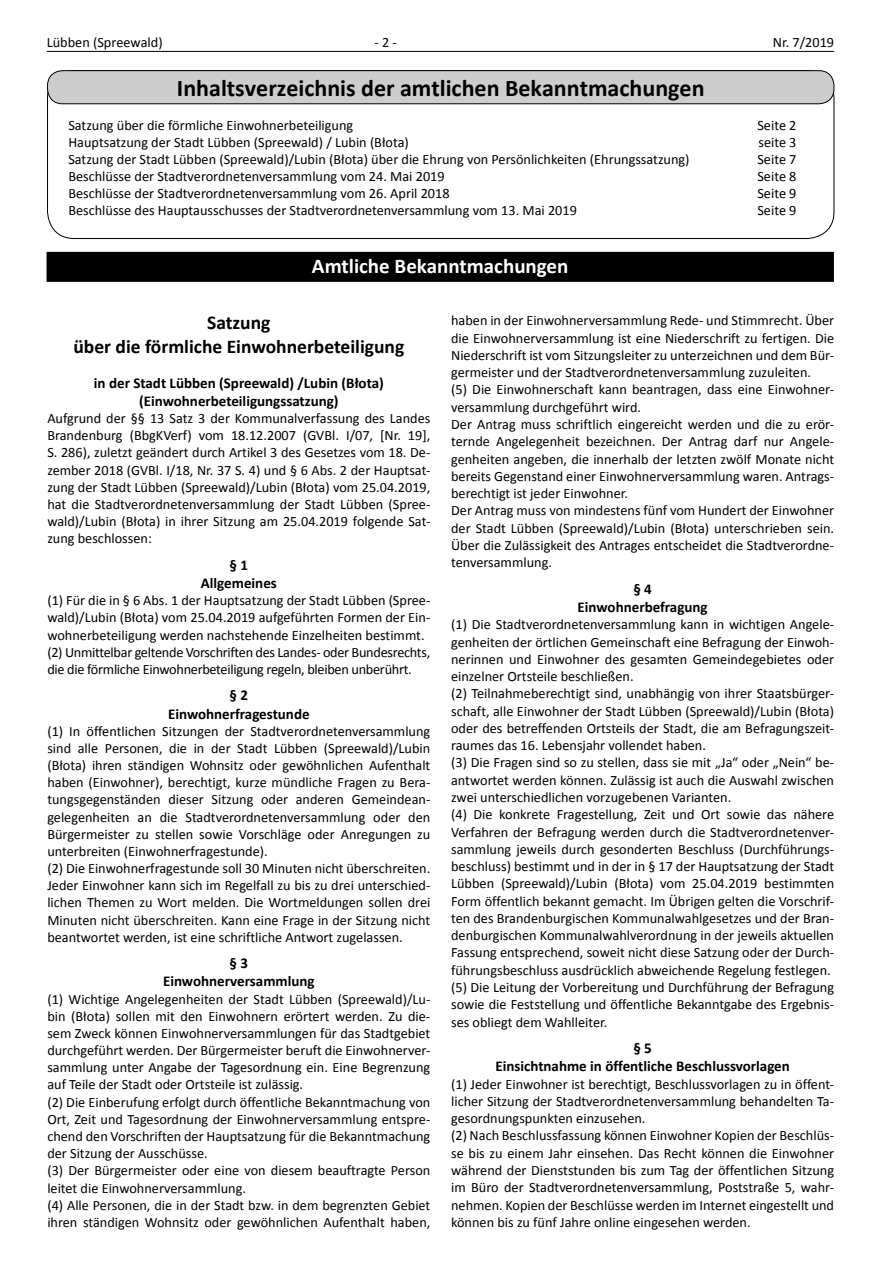
<style>
.page{position:relative;width:881px;height:1263px;background:#fff}
.page>*{position:absolute;margin:0;border:0;box-sizing:border-box;transform-origin:0 0}
.t1{font:700 24px "Calibri";color:#000}
.t2{font:700 21px "Calibri";color:#fff}
.t3{font:700 19.5px/23.5px "Calibri";color:#000;text-align:center}
.t4{font:700 15px/18.1px "Calibri";color:#000;text-align:center}
.t5{font:14.25px/17.2px "Calibri";color:#000}
</style>
<div class="page">
<hr style="left:47px;top:51px;width:786px;height:1px;background:#000">
<div style="left:47px;top:252px;width:786px;height:30px;background:#000"></div>
<div style="left:47px;top:71px;width:786px;height:33px;background:#cecdcd;border-radius:15px"></div>
<div style="left:47px;top:70px;width:787px;height:34px;border:1px solid #000;border-radius:15px"></div>
<p class="t5" style="left:47px;top:33px;width:117px">Lübben (Spreewald)</p>
<p class="t5" style="left:374px;top:33px;width:24px">- 2 -</p>
<p class="t5" style="left:772px;top:33px;width:63px">Nr. 7/2019</p>
<h1 class="t1" style="left:177px;top:73px;width:529px">Inhaltsverzeichnis der amtlichen Bekanntmachungen</h1>
<p class="t5" style="left:68px;top:116px;width:286px">Satzung über die förmliche Einwohnerbeteiligung</p>
<p class="t5" style="left:757px;top:116px;width:41px">Seite 2</p>
<p class="t5" style="left:68px;top:133px;width:342px">Hauptsatzung der Stadt Lübben (Spreewald) / Lubin (Błota)</p>
<p class="t5" style="left:758px;top:133px;width:40px">seite 3</p>
<p class="t5" style="left:68px;top:150px;width:622px">Satzung der Stadt Lübben (Spreewald)/Lubin (Błota) über die Ehrung von Persönlichkeiten (Ehrungssatzung)</p>
<p class="t5" style="left:757px;top:150px;width:41px">Seite 7</p>
<p class="t5" style="left:68px;top:167px;width:378px">Beschlüsse der Stadtverordnetenversammlung vom 24. Mai 2019</p>
<p class="t5" style="left:757px;top:167px;width:41px">Seite 8</p>
<p class="t5" style="left:68px;top:184px;width:382px">Beschlüsse der Stadtverordnetenversammlung vom 26. April 2018</p>
<p class="t5" style="left:757px;top:184px;width:41px">Seite 9</p>
<p class="t5" style="left:68px;top:201px;width:510px">Beschlüsse des Hauptausschusses der Stadtverordnetenversammlung vom 13. Mai 2019</p>
<p class="t5" style="left:757px;top:201px;width:41px">Seite 9</p>
<h2 class="t2" style="left:312px;top:253px;width:258px">Amtliche Bekanntmachungen</h2>
<h3 class="t3" style="left:73px;top:310px;width:332px">Satzung<br>über die förmliche Einwohnerbeteiligung</h3>
<p class="t4" style="left:94px;top:373px;width:291px">in der Stadt Lübben (Spreewald) /Lubin (Błota) (Einwohnerbeteiligungssatzung)</p>
<p class="t5" style="left:47px;top:409px;width:384px;text-align:justify">Aufgrund der §§ 13 Satz 3 der Kommunalverfassung des Landes Brandenburg (BbgKVerf) vom 18.12.2007 (GVBl. I/07, [Nr. 19], S. 286), zuletzt geändert durch Artikel 3 des Gesetzes vom 18. De&shy;zember 2018 (GVBl. I/18, Nr. 37 S. 4) und § 6 Abs. 2 der Hauptsat&shy;zung der Stadt Lübben (Spreewald)/Lubin (Błota) vom 25.04.2019, hat die Stadtverordnetenversammlung der Stadt Lübben (Spree&shy;wald)/Lubin (Błota) in ihrer Sitzung am 25.04.2019 folgende Sat&shy;zung beschlossen:</p>
<p class="t4" style="left:201px;top:555px;width:77px">§ 1<br>Allgemeines</p>
<p class="t5" style="left:47px;top:591px;width:384px">(1) Für die in § 6 Abs. 1 der Hauptsatzung der Stadt Lübben (Spree&shy;wald)/Lubin (Błota) vom 25.04.2019 aufgeführten Formen der Ein&shy;wohnerbeteiligung werden nachstehende Einzelheiten bestimmt. (2) Unmittelbar geltende Vorschriften des Landes- oder Bundesrechts, die die förmliche Einwohnerbeteiligung regeln, bleiben unberührt.</p>
<p class="t4" style="left:168px;top:686px;width:143px">§ 2<br>Einwohnerfragestunde</p>
<p class="t5" style="left:47px;top:722px;width:384px">(1) In öffentlichen Sitzungen der Stadtverordnetenversammlung sind alle Personen, die in der Stadt Lübben (Spreewald)/Lubin (Błota) ihren ständigen Wohnsitz oder gewöhnlichen Aufenthalt haben (Einwohner), berechtigt, kurze mündliche Fragen zu Bera&shy;tungsgegenständen dieser Sitzung oder anderen Gemeindean&shy;gelegenheiten an die Stadtverordnetenversammlung oder den Bürgermeister zu stellen sowie Vorschläge oder Anregungen zu unterbreiten (Einwohnerfragestunde).<br>(2) Die Einwohnerfragestunde soll 30 Minuten nicht überschreiten.<br>Jeder Einwohner kann sich im Regelfall zu bis zu drei unterschied&shy;lichen Themen zu Wort melden. Die Wortmeldungen sollen drei Minuten nicht überschreiten. Kann eine Frage in der Sitzung nicht beantwortet werden, ist eine schriftliche Antwort zugelassen.</p>
<p class="t4" style="left:163px;top:953px;width:153px">§ 3<br>Einwohnerversammlung</p>
<p class="t5" style="left:47px;top:990px;width:384px">(1) Wichtige Angelegenheiten der Stadt Lübben (Spreewald)/Lu&shy;bin (Błota) sollen mit den Einwohnern erörtert werden. Zu die&shy;sem Zweck können Einwohnerversammlungen für das Stadtgebiet durchgeführt werden. Der Bürgermeister beruft die Einwohnerver&shy;sammlung unter Angabe der Tagesordnung ein. Eine Begrenzung auf Teile der Stadt oder Ortsteile ist zulässig.<br>(2) Die Einberufung erfolgt durch öffentliche Bekanntmachung von Ort, Zeit und Tagesordnung der Einwohnerversammlung entspre&shy;chend den Vorschriften der Hauptsatzung für die Bekanntmachung der Sitzung der Ausschüsse.<br>(3) Der Bürgermeister oder eine von diesem beauftragte Person leitet die Einwohnerversammlung.<br>(4) Alle Personen, die in der Stadt bzw. in dem begrenzten Gebiet ihren ständigen Wohnsitz oder gewöhnlichen Aufenthalt haben,</p>
<p class="t5" style="left:451px;top:311px;width:384px">haben in der Einwohnerversammlung Rede- und Stimmrecht. Über die Einwohnerversammlung ist eine Niederschrift zu fertigen. Die Niederschrift ist vom Sitzungsleiter zu unterzeichnen und dem Bür&shy;germeister und der Stadtverordnetenversammlung zuzuleiten.<br>(5) Die Einwohnerschaft kann beantragen, dass eine Einwohner&shy;versammlung durchgeführt wird.<br>Der Antrag muss schriftlich eingereicht werden und die zu erör&shy;ternde Angelegenheit bezeichnen. Der Antrag darf nur Angele&shy;genheiten angeben, die innerhalb der letzten zwölf Monate nicht bereits Gegenstand einer Einwohnerversammlung waren. Antrags&shy;berechtigt ist jeder Einwohner.<br>Der Antrag muss von mindestens fünf vom Hundert der Einwohner der Stadt Lübben (Spreewald)/Lubin (Błota) unterschrieben sein.<br>Über die Zulässigkeit des Antrages entscheidet die Stadtverordne&shy;tenversammlung.</p>
<p class="t4" style="left:577px;top:579px;width:132px">§ 4<br>Einwohnerbefragung</p>
<p class="t5" style="left:451px;top:615px;width:384px">(1) Die Stadtverordnetenversammlung kann in wichtigen Angele&shy;genheiten der örtlichen Gemeinschaft eine Befragung der Einwoh&shy;nerinnen und Einwohner des gesamten Gemeindegebietes oder einzelner Ortsteile beschließen.<br>(2) Teilnahmeberechtigt sind, unabhängig von ihrer Staatsbürger&shy;schaft, alle Einwohner der Stadt Lübben (Spreewald)/Lubin (Błota) oder des betreffenden Ortsteils der Stadt, die am Befragungszeit&shy;raumes das 16. Lebensjahr vollendet haben.<br>(3) Die Fragen sind so zu stellen, dass sie mit „Ja“ oder „Nein“ be&shy;antwortet werden können. Zulässig ist auch die Auswahl zwischen zwei unterschiedlichen vorzugebenen Varianten.<br>(4) Die konkrete Fragestellung, Zeit und Ort sowie das nähere Verfahren der Befragung werden durch die Stadtverordnetenver&shy;sammlung jeweils durch gesonderten Beschluss (Durchführungs&shy;beschluss) bestimmt und in der in § 17 der Hauptsatzung der Stadt Lübben (Spreewald)/Lubin (Błota) vom 25.04.2019 bestimmten Form öffentlich bekannt gemacht. Im Übrigen gelten die Vorschrif&shy;ten des Brandenburgischen Kommunalwahlgesetzes und der Bran&shy;denburgischen Kommunalwahlverordnung in der jeweils aktuellen Fassung entsprechend, soweit nicht diese Satzung oder der Durch&shy;führungsbeschluss ausdrücklich abweichende Regelung festlegen. (5) Die Leitung der Vorbereitung und Durchführung der Befragung sowie die Feststellung und öffentliche Bekanntgabe des Ergebnis&shy;ses obliegt dem Wahlleiter.</p>
<p class="t4" style="left:495px;top:1038px;width:296px">§ 5<br>Einsichtnahme in öffentliche Beschlussvorlagen</p>
<p class="t5" style="left:451px;top:1075px;width:384px">(1) Jeder Einwohner ist berechtigt, Beschlussvorlagen zu in öffent&shy;licher Sitzung der Stadtverordnetenversammlung behandelten Ta&shy;gesordnungspunkten einzusehen.<br>(2) Nach Beschlussfassung können Einwohner Kopien der Beschlüs&shy;se bis zu einem Jahr einsehen. Das Recht können die Einwohner während der Dienststunden bis zum Tag der öffentlichen Sitzung im Büro der Stadtverordnetenversammlung, Poststraße 5, wahr&shy;nehmen. Kopien der Beschlüsse werden im Internet eingestellt und können bis zu fünf Jahre online eingesehen werden.</p>
</div>
